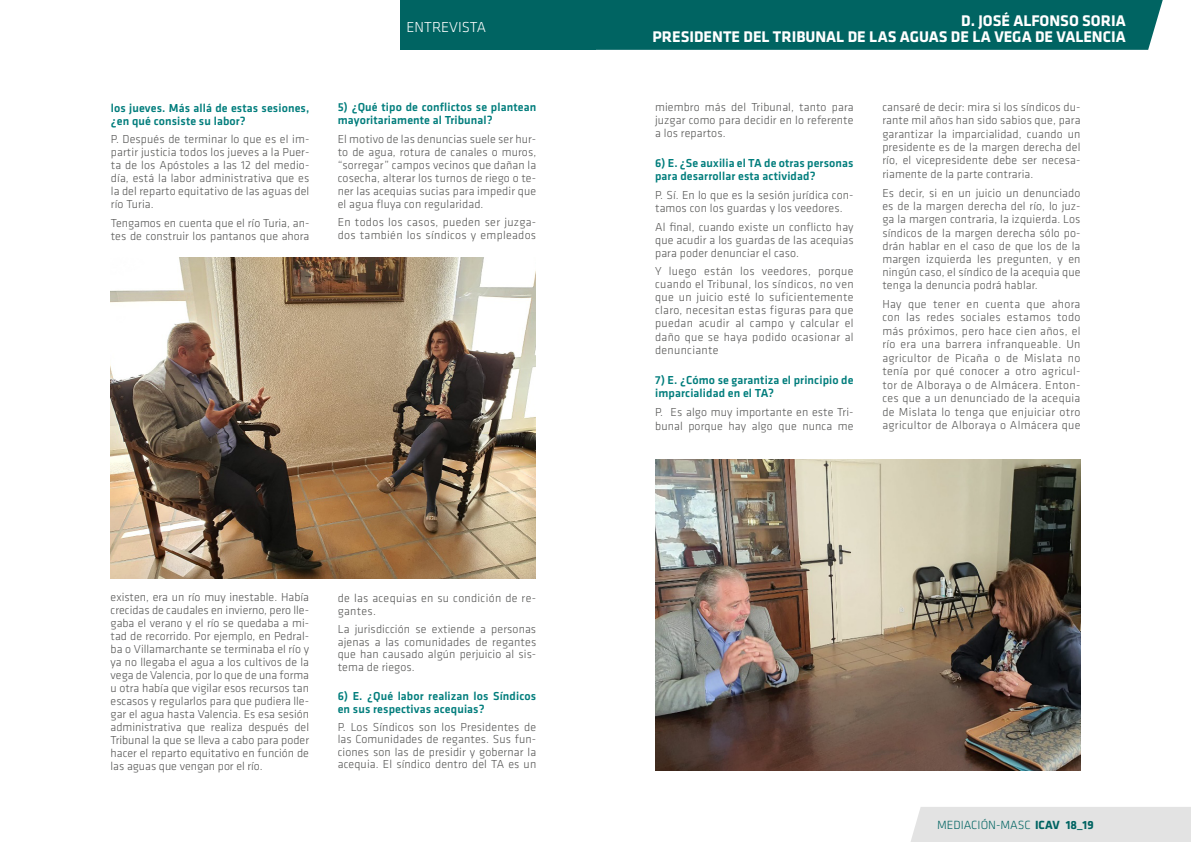
<style>
.page{position:relative;width:1191px;height:842px;background:#fff}
.page>*{position:absolute;margin:0;border:0;box-sizing:border-box;transform-origin:0 0}
.t1{font:700 16px/16px "Klavika";color:#fff;text-align:right}
.t2{font:300 15px "Klavika";color:#fff}
.t3{font:300 12.3px "Klavika";color:#006462}
.t4{font:300 12px/13px "Klavika";letter-spacing:.01em;color:#575756;text-align:justify}
.t5{font:500 12px/13px "Klavika";letter-spacing:.01em;color:#007d7c}
.s1{font-weight:700}
</style>
<div class="page">
<div style="left:400px;top:0;width:195px;height:50px;background:#006462"></div>
<div style="left:595px;top:0;width:567px;height:50px;background:#006462"></div>
<div style="left:911px;top:807px;width:280px;height:35px;background:#e3e3e3"></div>
<img style="left:111px;top:257px;width:425px;height:322px">
<img style="left:655px;top:459px;width:425px;height:312px">
<p class="t5" style="left:111px;top:101px;width:200px">los jueves. Más allá de estas sesiones, ¿en qué consiste su labor?</p>
<p class="t4" style="left:111px;top:133px;width:200px">P. Después de terminar lo que es el im&shy;partir justicia todos los jueves a la Puer&shy;ta de los Apóstoles a las 12 del medio&shy;día, está la labor administrativa que es la del reparto equitativo de las aguas del río Turia.</p>
<p class="t4" style="left:111px;top:217px;width:200px">Tengamos en cuenta que el río Turia, an&shy;tes de construir los pantanos que ahora</p>
<p class="t2" style="left:406px;top:19px;width:81px">ENTREVISTA</p>
<h1 class="t1" style="left:652px;top:13px;width:475px">D. JOSÉ ALFONSO SORIA<br>PRESIDENTE DEL TRIBUNAL DE LAS AGUAS DE LA VEGA DE VALENCIA</h1>
<p class="t5" style="left:338px;top:101px;width:200px">5) ¿Qué tipo de conflictos se plantean mayoritariamente al Tribunal?</p>
<p class="t4" style="left:338px;top:132px;width:200px">El motivo de las denuncias suele ser hur&shy;to de agua, rotura de canales o muros, “sorregar” campos vecinos que dañan la cosecha, alterar los turnos de riego o te&shy;ner las acequias sucias para impedir que el agua fluya con regularidad.</p>
<p class="t4" style="left:338px;top:216px;width:200px">En todos los casos, pueden ser juzga&shy;dos también los síndicos y empleados</p>
<p class="t4" style="left:655px;top:101px;width:200px">miembro más del Tribunal, tanto para juzgar como para decidir en lo referente a los repartos.</p>
<p class="t5" style="left:655px;top:157px;width:200px">6) E. ¿Se auxilia el TA de otras personas para desarrollar esta actividad?</p>
<p class="t4" style="left:655px;top:189px;width:200px">P. Sí. En lo que es la sesión jurídica con&shy;tamos con los guardas y los veedores.</p>
<p class="t4" style="left:655px;top:220px;width:200px">Al final, cuando existe un conflicto hay que acudir a los guardas de las acequias para poder denunciar el caso.</p>
<p class="t4" style="left:655px;top:265px;width:200px">Y luego están los veedores, porque cuando el Tribunal, los síndicos, no ven que un juicio esté lo suficientemente claro, necesitan estas figuras para que puedan acudir al campo y calcular el daño que se haya podido ocasionar al denunciante</p>
<p class="t5" style="left:655px;top:374px;width:200px;line-height:13.3px">7) E. ¿Cómo se garantiza el principio de imparcialidad en el TA?</p>
<p class="t4" style="left:655px;top:406px;width:200px;line-height:13.3px">P. Es algo muy importante en este Tri&shy;bunal porque hay algo que nunca me</p>
<p class="t4" style="left:882px;top:101px;width:200px;line-height:13.3px">cansaré de decir: mira si los síndicos du&shy;rante mil años han sido sabios que, para garantizar la imparcialidad, cuando un presidente es de la margen derecha del río, el vicepresidente debe ser necesa&shy;riamente de la parte contraria.</p>
<p class="t4" style="left:882px;top:186px;width:200px">Es decir, si en un juicio un denunciado es de la margen derecha del río, lo juz&shy;ga la margen contraria, la izquierda. Los síndicos de la margen derecha sólo po&shy;drán hablar en el caso de que los de la margen izquierda les pregunten, y en ningún caso, el síndico de la acequia que tenga la denuncia podrá hablar.</p>
<p class="t4" style="left:882px;top:297px;width:200px;line-height:13.5px">Hay que tener en cuenta que ahora con las redes sociales estamos todo más próximos, pero hace cien años, el río era una barrera infranqueable. Un agricultor de Picaña o de Mislata no tenía por qué conocer a otro agricul&shy;tor de Alboraya o de Almácera. Enton&shy;ces que a un denunciado de la acequia de Mislata lo tenga que enjuiciar otro agricultor de Alboraya o Almácera que</p>
<p class="t4" style="left:111px;top:591px;width:200px">existen, era un río muy inestable. Había crecidas de caudales en invierno, pero lle&shy;gaba el verano y el río se quedaba a mi&shy;tad de recorrido. Por ejemplo, en Pedral&shy;ba o Villamarchante se terminaba el río y ya no llegaba el agua a los cultivos de la vega de Valencia, por lo que de una forma u otra había que vigilar esos recursos tan escasos y regularlos para que pudiera lle&shy;gar el agua hasta Valencia. Es esa sesión administrativa que realiza después del Tribunal la que se lleva a cabo para poder hacer el reparto equitativo en función de las aguas que vengan por el río.</p>
<p class="t4" style="left:338px;top:592px;width:200px;line-height:12.5px">de las acequias en su condición de re&shy;gantes.</p>
<p class="t4" style="left:338px;top:623px;width:200px;line-height:12.5px">La jurisdicción se extiende a personas ajenas a las comunidades de regantes que han causado algún perjuicio al sis&shy;tema de riegos.</p>
<p class="t5" style="left:338px;top:690px;width:200px;line-height:12.5px">6) E. ¿Qué labor realizan los Síndicos en sus respectivas acequias?</p>
<p class="t4" style="left:338px;top:721px;width:200px;line-height:12.5px">P. Los Síndicos son los Presidentes de las Comunidades de regantes. Sus fun&shy;ciones son las de presidir y gobernar la acequia. El síndico dentro del TA es un</p>
<p class="t3" style="left:937px;top:818px;width:158px">MEDIACIÓN-MASC <span class="s1">ICAV 18_19</span></p>
</div>
